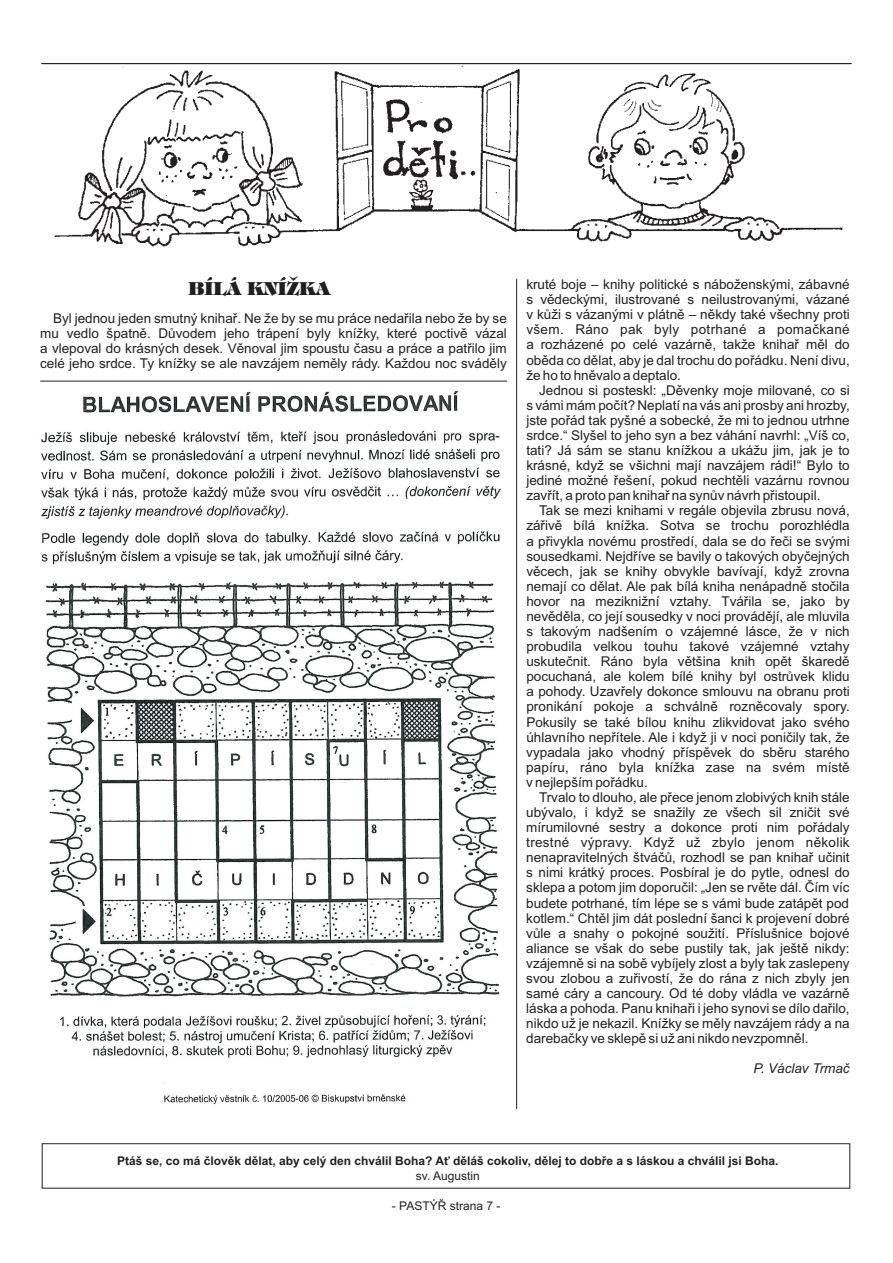
<style>
.page{position:relative;width:893px;height:1263px;background:#fff}
.page>*{position:absolute;margin:0;border:0;box-sizing:border-box;transform-origin:0 0}
.t1{font:800 18px "Timpani";color:#231f20}
.t2{font:13.5px/15.1px "Arial";color:#231f20;text-align:justify}
.t3{font:italic 13.5px "Arial";color:#231f20}
.t4{font:700 12px "Arial";color:#231f20}
.t5{font:12px "Arial";color:#231f20}
</style>
<div class="page">
<div style="left:42px;top:1143px;width:808px;height:45px;border:1px solid #231f20"></div>
<hr style="left:41px;top:63px;width:809px;height:1px;background:#231f20">
<hr style="left:43px;top:63px;width:809px;height:1px;background:#231f20">
<img style="left:55px;top:64px;width:787px;height:183px">
<hr style="left:516px;top:279px;width:1px;height:830px;background:#231f20">
<img style="left:41px;top:392px;width:460px;height:712px">
<hr style="left:40px;top:381px;width:467px;height:1px;background:#231f20">
<h1 class="t1" style="left:189px;top:283px;width:143px">BÍLÁ KNÍŽKA</h1>
<p class="t2" style="left:40px;top:312px;width:468px;text-indent:13px">Byl jednou jeden smutný knihař. Ne že by se mu práce nedařila nebo že by se mu vedlo špatně. Důvodem jeho trápení byly knížky, které poctivě vázal a vlepoval do krásných desek. Věnoval jim spoustu času a práce a patřilo jim celé jeho srdce. Ty knížky se ale navzájem neměly rády. Každou noc sváděly</p>
<p class="t2" style="left:526px;top:278px;width:325px">kruté boje – knihy politické s náboženskými, zábavné s vědeckými, ilustrované s neilustrovanými, vázané v kůži s vázanými v plátně – někdy také všechny proti všem. Ráno pak byly potrhané a pomačkané a rozházené po celé vazárně, takže knihař měl do oběda co dělat, aby je dal trochu do pořádku. Není divu, že ho to hněvalo a deptalo.</p>
<p class="t2" style="left:526px;top:384px;width:325px;text-indent:13px">Jednou si posteskl: „Děvenky moje milované, co si s vámi mám počít? Neplatí na vás ani prosby ani hrozby, jste pořád tak pyšné a sobecké, že mi to jednou utrhne srdce.“ Slyšel to jeho syn a bez váhání navrhl: „Víš co, tati? Já sám se stanu knížkou a ukážu jim, jak je to krásné, když se všichni mají navzájem rádi!“ Bylo to jediné možné řešení, pokud nechtěli vazárnu rovnou zavřít, a proto pan knihař na synův návrh přistoupil.</p>
<p class="t2" style="left:526px;top:504px;width:325px;text-indent:13px">Tak se mezi knihami v regále objevila zbrusu nová, zářivě bílá knížka. Sotva se trochu porozhlédla a přivykla novému prostředí, dala se do řeči se svými sousedkami. Nejdříve se bavily o takových obyčejných věcech, jak se knihy obvykle bavívají, když zrovna nemají co dělat. Ale pak bílá kniha nenápadně stočila hovor na meziknižní vztahy. Tvářila se, jako by nevěděla, co její sousedky v noci provádějí, ale mluvila s takovým nadšením o vzájemné lásce, že v nich probudila velkou touhu takové vzájemné vztahy uskutečnit. Ráno byla většina knih opět škaredě pocuchaná, ale kolem bílé knihy byl ostrůvek klidu a pohody. Uzavřely dokonce smlouvu na obranu proti pronikání pokoje a schválně rozněcovaly spory.<br>Pokusily se také bílou knihu zlikvidovat jako svého úhlavního nepřítele. Ale i když ji v noci poničily tak, že vypadala jako vhodný příspěvek do sběru starého papíru, ráno byla knížka zase na svém místě v nejlepším pořádku.</p>
<p class="t2" style="left:526px;top:791px;width:325px;text-indent:13px">Trvalo to dlouho, ale přece jenom zlobivých knih stále ubývalo, i když se snažily ze všech sil zničit své mírumilovné sestry a dokonce proti nim pořádaly trestné výpravy. Když už zbylo jenom několik nenapravitelných štváčů, rozhodl se pan knihař učinit s nimi krátký proces. Posbíral je do pytle, odnesl do sklepa a potom jim doporučil: „Jen se rvěte dál. Čím víc budete potrhané, tím lépe se s vámi bude zatápět pod kotlem.“ Chtěl jim dát poslední šanci k projevení dobré vůle a snahy o pokojné soužití. Příslušnice bojové aliance se však do sebe pustily tak, jak ještě nikdy: vzájemně si na sobě vybíjely zlost a byly tak zaslepeny svou zlobou a zuřivostí, že do rána z nich zbyly jen samé cáry a cancoury. Od té doby vládla ve vazárně láska a pohoda. Panu knihaři i jeho synovi se dílo dařilo, nikdo už je nekazil. Knížky se měly navzájem rády a na darebačky ve sklepě si už ani nikdo nevzpomněl.</p>
<p class="t3" style="left:753px;top:1063px;width:98px">P. Václav Trmač</p>
<p class="t4" style="left:117px;top:1156px;width:663px">Ptáš se, co má člověk dělat, aby celý den chválil Boha? Ať děláš cokoliv, dělej to dobře a s láskou a chválil jsi Boha.</p>
<p class="t5" style="left:416px;top:1171px;width:65px">sv. Augustin</p>
<p class="t5" style="left:392px;top:1201px;width:110px">- PASTÝŘ strana 7 -</p>
</div>
